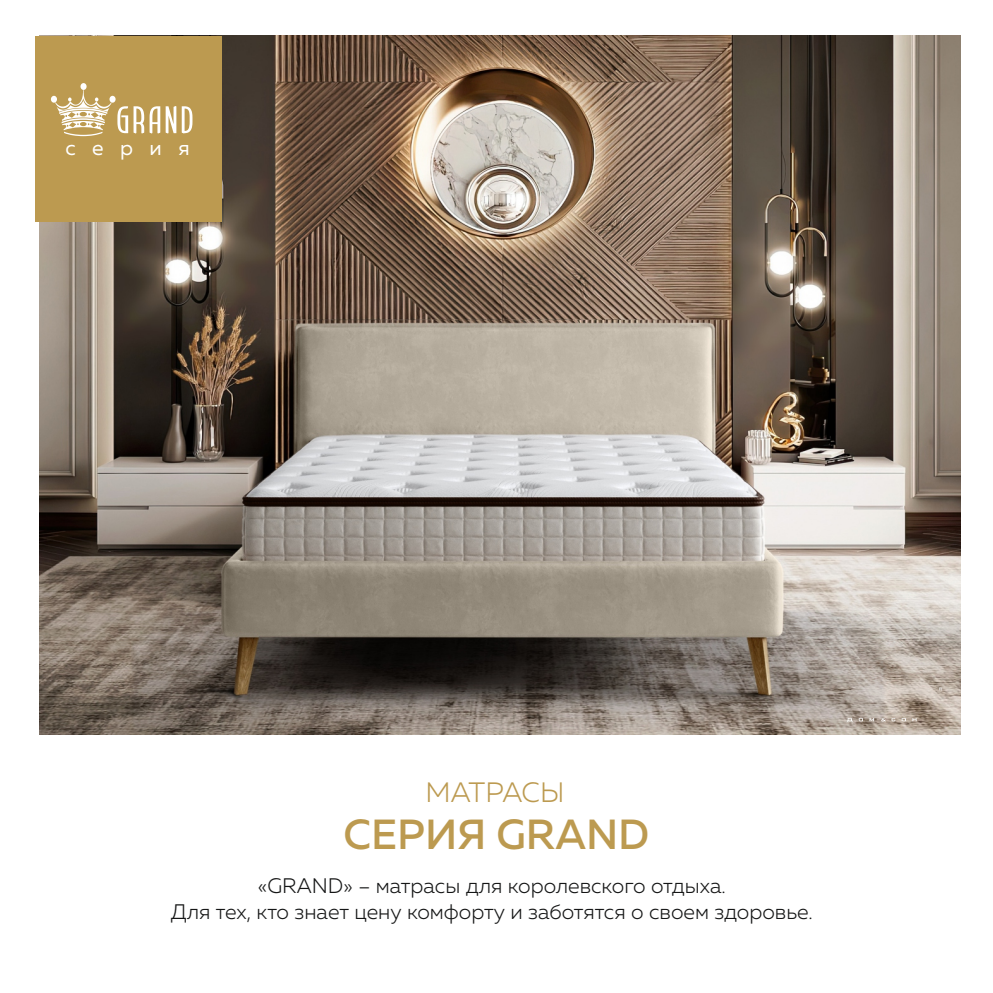
<style>
.page{position:relative;width:993px;height:993px;background:#fff}
.page>*{position:absolute;margin:0;border:0;box-sizing:border-box;transform-origin:0 0}
.t1{font:500 42px "Muller";color:#bc9a50}
.t2{font:300 28px "Muller";letter-spacing:-.015em;color:#bc9a50}
.t3{font:300 21px/26.2px "Muller";color:#151616;text-align:center}
.t4{font:20.82px "Muller";letter-spacing:.79em;color:#fff}
</style>
<div class="page">
<img style="left:40px;top:35px;width:920px;height:699px">
<div style="left:36px;top:37px;width:186px;height:185px;background:#bc9a50"></div>
<svg style="left:846px;top:718px;width:6px;height:3px"></svg>
<svg style="left:858px;top:718px;width:5px;height:3px"></svg>
<svg style="left:869px;top:718px;width:4px;height:3px"></svg>
<svg style="left:881px;top:717px;width:24px;height:4px"></svg>
<svg style="left:912px;top:717px;width:4px;height:4px"></svg>
<svg style="left:80px;top:83px;width:7px;height:7px"></svg>
<div style="left:51px;top:96px;width:6px;height:7px;background:#fff;border-radius:50%"></div>
<div style="left:109px;top:96px;width:7px;height:7px;background:#fff;border-radius:50%"></div>
<svg style="left:55px;top:90px;width:56px;height:46px"></svg>
<svg style="left:117px;top:106px;width:43px;height:27px"></svg>
<svg style="left:166px;top:106px;width:10px;height:27px"></svg>
<svg style="left:182px;top:106px;width:10px;height:27px"></svg>
<p class="t4" style="left:66px;top:139px;width:125px">серия</p>
<h2 class="t2" style="left:425px;top:779px;width:140px">МАТРАСЫ</h2>
<h1 class="t1" style="left:343px;top:816px;width:307px">СЕРИЯ GRAND</h1>
<p class="t3" style="left:171px;top:873px;width:643px">«GRAND» – матрасы для королевского отдыха.<br>Для тех, кто знает цену комфорту и заботятся о своем здоровье.</p>
</div>
